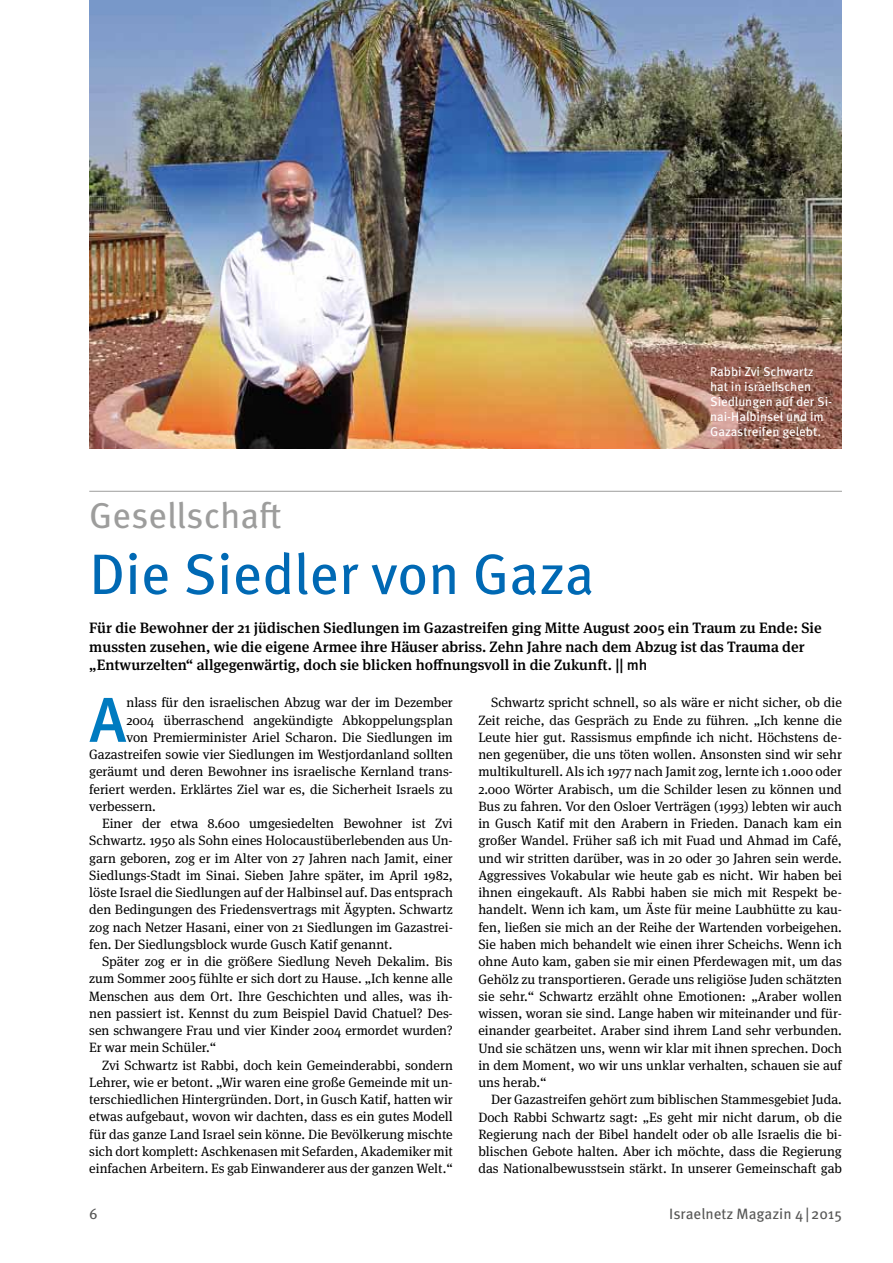
<style>
.page{position:relative;width:893px;height:1263px;background:#fff}
.page>*{position:absolute;margin:0;border:0;box-sizing:border-box;transform-origin:0 0}
.t1{font:500 63.3px "Meta OT";color:#007bc0}
.t2{font:57px "Meta OT";color:#0069b4}
.t3{font:36px "Meta OT";letter-spacing:-.005em;color:#9d9d9c}
.t4{font:500 15px/18.8px "Meta Serif OT";color:#000}
.t5{font:15px "Meta OT";color:#575756}
.t6{font:13.5px/17.2px "Meta Serif OT";color:#000;text-align:justify}
.t7{font:12.75px/15px "Meta OT";color:#fff}
.s1{font-family:"Meta OT"}
</style>
<div class="page">
<hr style="left:89px;top:491px;width:753px;height:1px;background:#9d9d9c">
<img style="left:89px;top:0;width:753px;height:448px">
<p class="t7" style="left:710px;top:364px;width:124px">Rabbi Zvi Schwartz hat in israelischen<br>Siedlungen auf der Si&shy;nai-Halbinsel und im<br>Gazastreifen gelebt.</p>
<h3 class="t3" style="left:89px;top:494px;width:194px">Gesellschaft</h3>
<h2 class="t2" style="left:89px;top:541px;width:507px">Die Siedler von Gaza</h2>
<p class="t4" style="left:89px;top:618px;width:734px">Für die Bewohner der 21 jüdischen Siedlungen im Gazastreifen ging Mitte August 2005 ein Traum zu Ende: Sie mussten zusehen, wie die eigene Armee ihre Häuser abriss. Zehn Jahre nach dem Abzug ist das Trauma der „Entwurzelten“ allgegenwärtig, doch sie blicken hoffnungsvoll in die Zukunft. <span class="s1">|| mh</span></p>
<h1 class="t1" style="left:89px;top:683px;width:39px">A</h1>
<p class="t6" style="left:126px;top:694px;width:328px">nlass für den israelischen Abzug war der im Dezember</p>
<p class="t6" style="left:478px;top:694px;width:365px;text-indent:13px">Schwartz spricht schnell, so als wäre er nicht sicher, ob die Zeit reiche, das Gespräch zu Ende zu führen. „Ich kenne die Leute hier gut. Rassismus empfinde ich nicht. Höchstens de&shy;nen gegenüber, die uns töten wollen. Ansonsten sind wir sehr multikulturell. Als ich 1977 nach Jamit zog, lernte ich 1.000 oder 2.000 Wörter Arabisch, um die Schilder lesen zu können und Bus zu fahren. Vor den Osloer Verträgen (1993) lebten wir auch in Gusch Katif mit den Arabern in Frieden. Danach kam ein großer Wandel. Früher saß ich mit Fuad und Ahmad im Café, und wir stritten darüber, was in 20 oder 30 Jahren sein werde.<br>Aggressives Vokabular wie heute gab es nicht. Wir haben bei ihnen eingekauft. Als Rabbi haben sie mich mit Respekt be&shy;handelt. Wenn ich kam, um Äste für meine Laubhütte zu kau&shy;fen, ließen sie mich an der Reihe der Wartenden vorbeigehen.<br>Sie haben mich behandelt wie einen ihrer Scheichs. Wenn ich ohne Auto kam, gaben sie mir einen Pferdewagen mit, um das Gehölz zu transportieren. Gerade uns religiöse Juden schätzten sie sehr.“ Schwartz erzählt ohne Emotionen: „Araber wollen wissen, woran sie sind. Lange haben wir miteinander und für&shy;einander gearbeitet. Araber sind ihrem Land sehr verbunden.<br>Und sie schätzen uns, wenn wir klar mit ihnen sprechen. Doch in dem Moment, wo wir uns unklar verhalten, schauen sie auf uns herab.“</p>
<p class="t6" style="left:478px;top:1091px;width:365px;text-indent:13px">Der Gazastreifen gehört zum biblischen Stammesgebiet Juda.<br>Doch Rabbi Schwartz sagt: „Es geht mir nicht darum, ob die Regierung nach der Bibel handelt oder ob alle Israelis die bi&shy;blischen Gebote halten. Aber ich möchte, dass die Regierung das Nationalbewusstsein stärkt. In unserer Gemeinschaft gab</p>
<p class="t6" style="left:126px;top:712px;width:328px">2004 überraschend angekündigte Abkoppelungsplan</p>
<p class="t6" style="left:126px;top:729px;width:328px">von Premierminister Ariel Scharon. Die Siedlungen im</p>
<p class="t6" style="left:89px;top:746px;width:365px">Gazastreifen sowie vier Siedlungen im Westjordanland sollten</p>
<p class="t6" style="left:89px;top:763px;width:365px">geräumt und deren Bewohner ins israelische Kernland trans-</p>
<p class="t6" style="left:89px;top:781px;width:365px">feriert werden. Erklärtes Ziel war es, die Sicherheit Israels zu</p>
<p class="t6" style="left:89px;top:798px;width:68px">verbessern.</p>
<p class="t6" style="left:102px;top:815px;width:352px">Einer der etwa 8.600 umgesiedelten Bewohner ist Zvi</p>
<p class="t6" style="left:89px;top:832px;width:365px">Schwartz. 1950 als Sohn eines Holocaustüberlebenden aus Un-</p>
<p class="t6" style="left:89px;top:850px;width:365px">garn geboren, zog er im Alter von 27 Jahren nach Jamit, einer</p>
<p class="t6" style="left:89px;top:867px;width:365px">Siedlungs-Stadt im Sinai. Sieben Jahre später, im April 1982,</p>
<p class="t6" style="left:89px;top:884px;width:365px">löste Israel die Siedlungen auf der Halbinsel auf. Das entsprach</p>
<p class="t6" style="left:89px;top:901px;width:365px">den Bedingungen des Friedensvertrags mit Ägypten. Schwartz</p>
<p class="t6" style="left:89px;top:919px;width:365px">zog nach Netzer Hasani, einer von 21 Siedlungen im Gazastrei-</p>
<p class="t6" style="left:89px;top:936px;width:305px">fen. Der Siedlungsblock wurde Gusch Katif genannt.</p>
<p class="t6" style="left:102px;top:953px;width:352px">Später zog er in die größere Siedlung Neveh Dekalim. Bis</p>
<p class="t6" style="left:89px;top:970px;width:365px">zum Sommer 2005 fühlte er sich dort zu Hause. „Ich kenne alle</p>
<p class="t6" style="left:89px;top:988px;width:365px">Menschen aus dem Ort. Ihre Geschichten und alles, was ih-</p>
<p class="t6" style="left:89px;top:1005px;width:365px">nen passiert ist. Kennst du zum Beispiel David Chatuel? Des-</p>
<p class="t6" style="left:89px;top:1022px;width:365px">sen schwangere Frau und vier Kinder 2004 ermordet wurden?</p>
<p class="t6" style="left:89px;top:1039px;width:128px">Er war mein Schüler.“</p>
<p class="t6" style="left:102px;top:1057px;width:352px">Zvi Schwartz ist Rabbi, doch kein Gemeinderabbi, sondern</p>
<p class="t6" style="left:89px;top:1074px;width:365px">Lehrer, wie er betont. „Wir waren eine große Gemeinde mit un-</p>
<p class="t6" style="left:89px;top:1091px;width:365px">terschiedlichen Hintergründen. Dort, in Gusch Katif, hatten wir</p>
<p class="t6" style="left:89px;top:1108px;width:365px">etwas aufgebaut, wovon wir dachten, dass es ein gutes Modell</p>
<p class="t6" style="left:89px;top:1126px;width:365px">für das ganze Land Israel sein könne. Die Bevölkerung mischte</p>
<p class="t6" style="left:89px;top:1143px;width:365px">sich dort komplett: Aschkenasen mit Sefarden, Akademiker mit</p>
<p class="t6" style="left:89px;top:1160px;width:365px">einfachen Arbeitern. Es gab Einwanderer aus der ganzen Welt.“</p>
<p class="t5" style="left:89px;top:1205px;width:10px">6</p>
<p class="t5" style="left:669px;top:1205px;width:174px">Israelnetz Magazin 4|2015</p>
</div>
